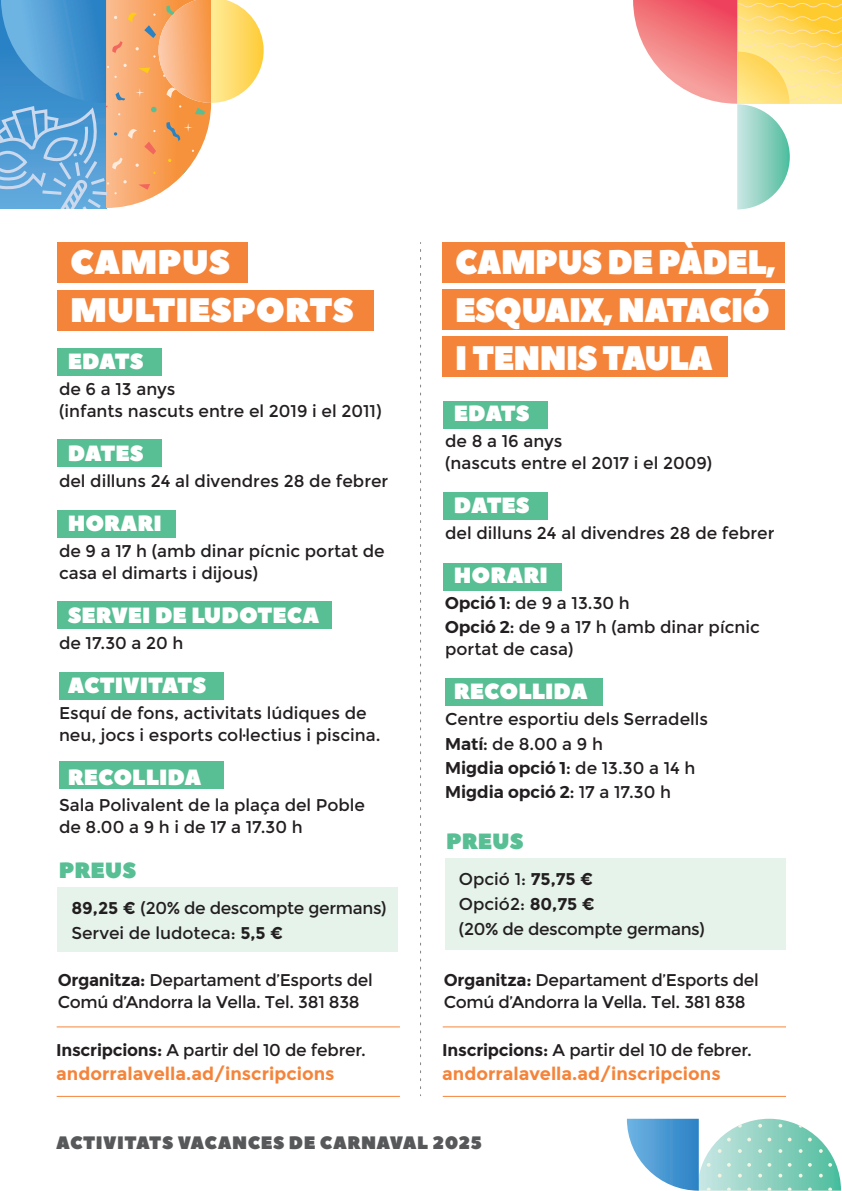
<style>
.page{position:relative;width:842px;height:1191px;background:#fff}
.page>*{position:absolute;margin:0;border:0;box-sizing:border-box;transform-origin:0 0}
.t1{font:34px/48px "Peace Sans";letter-spacing:-.02em;color:#fff;scale:.94 1}
.t2{font:34px/48px "Peace Sans";color:#fff}
.t3{font:22px "Peace Sans";color:#fff}
.t4{font:22px "Peace Sans";color:#58bf94}
.t5{font:700 18px "Montserrat";color:#f5843b}
.t6{font:18px "Peace Sans";letter-spacing:.025em;color:#57585a}
.t7{font:17px/22px "Montserrat";color:#231f20}
.t8{font:17px/25px "Montserrat";letter-spacing:-.02em;color:#231f20}
.s1{font-weight:700}
.s2{font-weight:600}
</style>
<div class="page">
<div style="left:442px;top:242px;width:343px;height:41px;background:#f5843b"></div>
<div style="left:442px;top:289px;width:343px;height:41px;background:#f5843b"></div>
<div style="left:442px;top:336px;width:286px;height:41px;background:#f5843b"></div>
<div style="left:443px;top:401px;width:105px;height:28px;background:#58bf94"></div>
<div style="left:443px;top:492px;width:105px;height:27px;background:#58bf94"></div>
<div style="left:443px;top:563px;width:119px;height:28px;background:#58bf94"></div>
<div style="left:445px;top:678px;width:157px;height:28px;background:#58bf94"></div>
<div style="left:445px;top:858px;width:340px;height:92px;background:#e5f3eb"></div>
<svg style="left:627px;top:1118px;width:214px;height:72px"></svg>
<div style="left:57px;top:242px;width:190px;height:41px;background:#f5843b"></div>
<div style="left:57px;top:290px;width:317px;height:40px;background:#f5843b"></div>
<div style="left:57px;top:348px;width:105px;height:28px;background:#58bf94"></div>
<div style="left:57px;top:439px;width:105px;height:28px;background:#58bf94"></div>
<div style="left:57px;top:601px;width:274px;height:28px;background:#58bf94"></div>
<div style="left:57px;top:510px;width:119px;height:28px;background:#58bf94"></div>
<div style="left:59px;top:761px;width:165px;height:28px;background:#58bf94"></div>
<div style="left:59px;top:672px;width:165px;height:28px;background:#58bf94"></div>
<div style="left:57px;top:887px;width:341px;height:65px;background:#e5f3eb"></div>
<svg style="left:633px;top:0;width:209px;height:209px"></svg>
<svg style="left:1px;top:0;width:263px;height:208px"></svg>
<svg style="left:420px;top:249px;width:1px;height:846px"></svg>
<hr style="left:57px;top:1095px;width:343px;height:1px;background:#f5843b">
<hr style="left:57px;top:1026px;width:343px;height:1px;background:#f5843b">
<hr style="left:443px;top:1095px;width:343px;height:1px;background:#f5843b">
<hr style="left:443px;top:1026px;width:343px;height:1px;background:#f5843b">
<h1 class="t2" style="left:70px;top:239px;width:285px">CAMPUS<br>MULTIESPORTS</h1>
<p class="t3" style="left:68px;top:346px;width:77px">EDATS</p>
<p class="t7" style="left:59px;top:378px;width:324px">de 6 a 13 anys<br>(infants nascuts entre el 2019 i el 2011)</p>
<p class="t3" style="left:68px;top:438px;width:77px">DATES</p>
<p class="t7" style="left:59px;top:470px;width:331px">del dilluns 24 al divendres 28 de febrer</p>
<p class="t3" style="left:68px;top:508px;width:95px">HORARI</p>
<p class="t7" style="left:59px;top:540px;width:327px">de 9 a 17 h (amb dinar pícnic portat de casa el dimarts i dijous)</p>
<p class="t3" style="left:68px;top:600px;width:253px">SERVEI DE LUDOTECA</p>
<p class="t7" style="left:59px;top:632px;width:126px">de 17.30 a 20 h</p>
<p class="t3" style="left:68px;top:670px;width:140px">ACTIVITATS</p>
<p class="t7" style="left:59px;top:702px;width:323px">Esquí de fons, activitats lúdiques de neu, jocs i esports col·lectius i piscina.</p>
<p class="t3" style="left:68px;top:762px;width:135px">RECOLLIDA</p>
<p class="t7" style="left:59px;top:794px;width:308px">Sala Polivalent de la plaça del Poble de 8.00 a 9 h i de 17 a 17.30 h</p>
<p class="t4" style="left:59px;top:855px;width:79px">PREUS</p>
<p class="t8" style="left:71px;top:895px;width:317px"><span class="s1">89,25 €</span> (20% de descompte germans)<br>Servei de ludoteca: <span class="s1">5,5 €</span></p>
<p class="t8" style="left:58px;top:969px;width:316px;line-height:22px"><span class="s1">Organitza:</span> Departament d’Esports del<br>Comú d’Andorra la Vella. Tel. 381 838</p>
<p class="t7" style="left:56px;top:1039px;width:311px"><span class="s1">Inscripcions:</span> A partir del 10 de febrer.</p>
<p class="t5" style="left:56px;top:1063px;width:280px">andorralavella.ad/inscripcions</p>
<h1 class="t1" style="left:455px;top:239px;width:343px">CAMPUS DE PÀDEL,<br>ESQUAIX, NATACIÓ<br>I TENNIS TAULA</h1>
<p class="t3" style="left:454px;top:399px;width:77px">EDATS</p>
<p class="t7" style="left:445px;top:430px;width:269px">de 8 a 16 anys<br>(nascuts entre el 2017 i el 2009)</p>
<p class="t3" style="left:454px;top:491px;width:77px">DATES</p>
<p class="t7" style="left:445px;top:522px;width:331px">del dilluns 24 al divendres 28 de febrer</p>
<p class="t3" style="left:454px;top:561px;width:95px">HORARI</p>
<p class="t7" style="left:445px;top:591px;width:316px;line-height:24px"><span class="s2">Opció 1:</span> de 9 a 13.30 h<br><span class="s2">Opció 2:</span> de 9 a 17 h (amb dinar pícnic</p>
<p class="t7" style="left:445px;top:638px;width:130px">portat de casa)</p>
<p class="t3" style="left:454px;top:677px;width:135px">RECOLLIDA</p>
<p class="t7" style="left:445px;top:707px;width:264px;line-height:24px">Centre esportiu dels Serradells<br><span class="s2">Matí:</span> de 8.00 a 9 h<br><span class="s2">Migdia opció 1:</span> de 13.30 a 14 h<br><span class="s2">Migdia opció 2:</span> 17 a 17.30 h</p>
<p class="t4" style="left:446px;top:826px;width:79px">PREUS</p>
<p class="t8" style="left:459px;top:866px;width:248px">Opció 1: <span class="s1">75,75 €<br></span>Opció2: <span class="s1">80,75 €<br></span>(20% de descompte germans)</p>
<p class="t8" style="left:444px;top:969px;width:316px;line-height:22px"><span class="s1">Organitza:</span> Departament d’Esports del<br>Comú d’Andorra la Vella. Tel. 381 838</p>
<p class="t7" style="left:442px;top:1039px;width:311px"><span class="s1">Inscripcions:</span> A partir del 10 de febrer.</p>
<p class="t5" style="left:442px;top:1063px;width:280px">andorralavella.ad/inscripcions</p>
<p class="t6" style="left:56px;top:1130px;width:427px">ACTIVITATS VACANCES DE CARNAVAL 2025</p>
</div>
